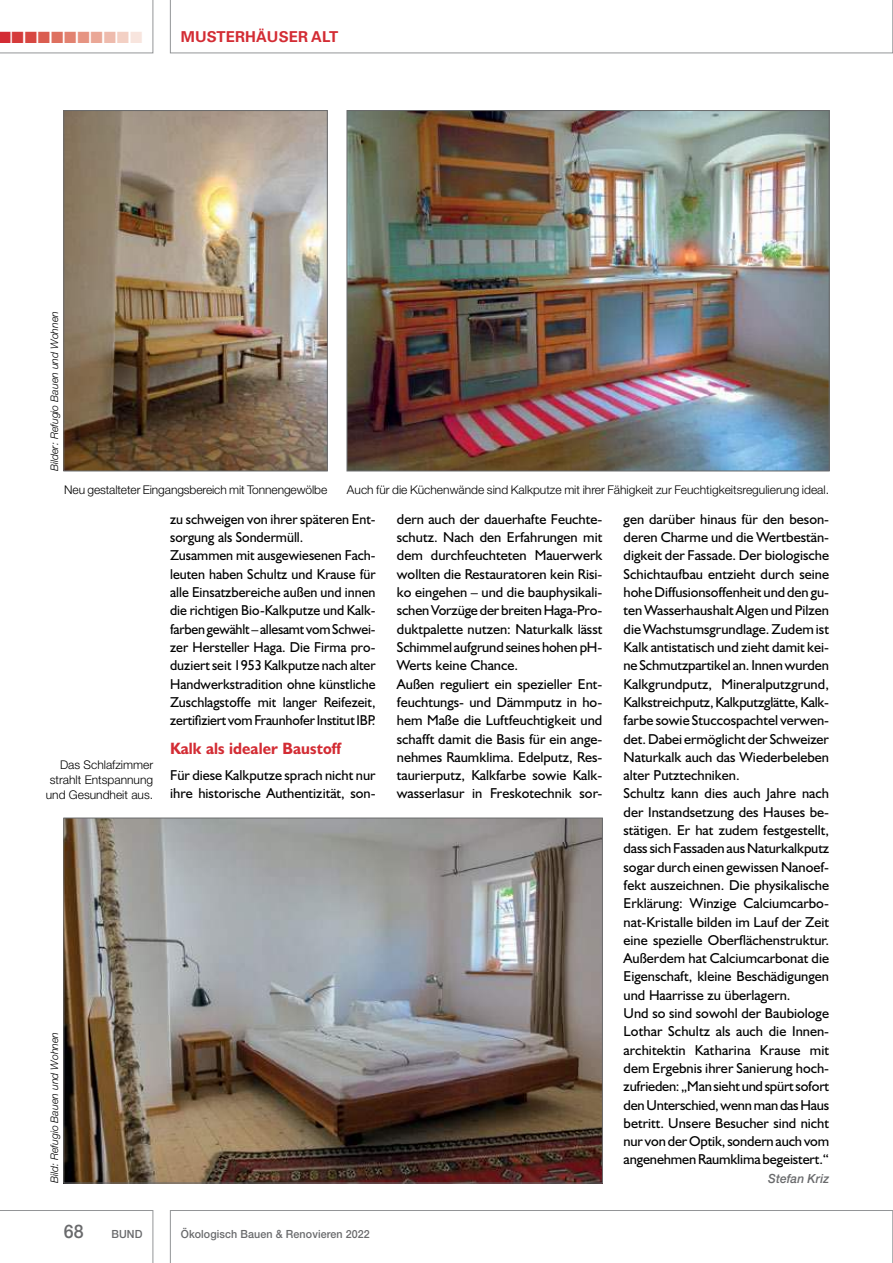
<style>
.page{position:relative;width:893px;height:1263px;background:#fff}
.page>*{position:absolute;margin:0;border:0;box-sizing:border-box;transform-origin:0 0}
.t1{font:500 18.75px "Helvetica Neue";color:#696a6c;scale:.95 1}
.t2{font:700 16.5px "Humanist 521 BT";letter-spacing:.005em;color:#d32c34;scale:.95 1}
.t3{font:16.2px "Zapf Dingbats";color:#d32c34}
.t4{font:700 15px "Univers LT";letter-spacing:.005em;color:#d32c34}
.t5{font:14.4px/18.3px "Humanist 521 BT";color:#000}
.t6{font:italic 500 12.6px "Helvetica Neue";letter-spacing:.005em;color:#696a6c;scale:.95 1}
.t7{font:300 12px/15px "Helvetica Neue";color:#000;text-align:right}
.t8{font:500 11.25px "Helvetica Neue";letter-spacing:.01em;color:#696a6c;scale:.95 1}
.t9{font:italic 300 10.5px "Helvetica Neue";letter-spacing:.005em;color:#000}
.s1{color:#d53a3a}
.s2{color:#d74741}
.s3{color:#da5d50}
.s4{color:#de705f}
.s5{color:#e28270}
.s6{color:#e69482}
.s7{color:#eaa796}
.s8{color:#eebbad}
.s9{color:#f3d0c4}
.s10{color:#f8e5de}
</style>
<div class="page">
<svg style="left:170px;top:0;width:723px;height:53px"></svg>
<svg style="left:0;top:0;width:153px;height:53px"></svg>
<svg style="left:170px;top:1210px;width:723px;height:53px"></svg>
<svg style="left:0;top:1210px;width:153px;height:53px"></svg>
<img style="left:349px;top:112px;width:478px;height:357px">
<img style="left:66px;top:820px;width:535px;height:361px">
<img style="left:66px;top:112px;width:259px;height:357px">
<div style="left:64px;top:110px;width:263px;height:361px;border:1px solid #696a6c"></div>
<p class="t3" style="left:-2px;top:28px;width:146px">■<span class="s1">■</span><span class="s2">■</span><span class="s3">■</span><span class="s4">■</span><span class="s5">■</span><span class="s6">■</span><span class="s7">■</span><span class="s8">■</span><span class="s9">■</span><span class="s10">■</span></p>
<p class="t4" style="left:181px;top:28px;width:159px">MUSTERHÄUSER ALT</p>
<p class="t9" style="left:51px;top:471px;width:162px;rotate:-90deg">Bilder: Refugio Bauen und Wohnen</p>
<p class="t7" style="left:64px;top:484px;width:265px">Neu gestalteter Eingangsbereich mit Tonnengewölbe</p>
<p class="t7" style="left:347px;top:484px;width:484px">Auch für die Küchenwände sind Kalkputze mit ihrer Fähigkeit zur Feuchtigkeitsregulierung ideal.</p>
<p class="t7" style="left:46px;top:758px;width:109px">Das Schlafzimmer strahlt Entspannung und Gesundheit aus.</p>
<p class="t5" style="left:170px;top:510px;width:207px">zu schweigen von ihrer späteren Ent&shy;sorgung als Sondermüll.<br>Zusammen mit ausgewiesenen Fach&shy;leuten haben Schultz und Krause für alle Einsatzbereiche außen und innen die richtigen Bio-Kalkputze und Kalk&shy;farben gewählt – allesamt vom Schwei&shy;zer Hersteller Haga. Die Firma pro&shy;duziert seit 1953 Kalkputze nach alter Handwerkstradition ohne künstliche Zuschlagstoffe mit langer Reifezeit, zertifiziert vom Fraunhofer Institut IBP.</p>
<p class="t2" style="left:170px;top:742px;width:181px">Kalk als idealer Baustoff</p>
<p class="t5" style="left:170px;top:766px;width:207px">Für diese Kalkputze sprach nicht nur ihre historische Authentizität, son-</p>
<p class="t9" style="left:51px;top:1183px;width:153px;rotate:-90deg">Bild: Refugio Bauen und Wohnen</p>
<h1 class="t1" style="left:64px;top:1221px;width:23px">68</h1>
<p class="t8" style="left:111px;top:1227px;width:34px">BUND</p>
<p class="t8" style="left:181px;top:1227px;width:201px">Ökologisch Bauen &amp; Renovieren 2022</p>
<p class="t5" style="left:397px;top:510px;width:207px">dern auch der dauerhafte Feuchte&shy;schutz. Nach den Erfahrungen mit dem durchfeuchteten Mauerwerk wollten die Restauratoren kein Risi&shy;ko eingehen – und die bauphysikali&shy;schen Vorzüge der breiten Haga-Pro&shy;duktpalette nutzen: Naturkalk lässt Schimmel aufgrund seines hohen pH-Werts keine Chance.<br>Außen reguliert ein spezieller Ent&shy;feuchtungs- und Dämmputz in ho&shy;hem Maße die Luftfeuchtigkeit und schafft damit die Basis für ein ange&shy;nehmes Raumklima. Edelputz, Res&shy;taurierputz, Kalkfarbe sowie Kalk&shy;wasserlasur in Freskotechnik sor-</p>
<p class="t5" style="left:624px;top:510px;width:207px">gen darüber hinaus für den beson&shy;deren Charme und die Wertbestän&shy;digkeit der Fassade. Der biologische Schichtaufbau entzieht durch seine hohe Diffusionsoffenheit und den gu&shy;ten Wasserhaushalt Algen und Pilzen die Wachstumsgrundlage. Zudem ist Kalk antistatisch und zieht damit kei&shy;ne Schmutzpartikel an. Innen wurden Kalkgrundputz, Mineralputzgrund, Kalkstreichputz, Kalkputzglätte, Kalk&shy;farbe sowie Stuccospachtel verwen&shy;det. Dabei ermöglicht der Schweizer Naturkalk auch das Wiederbeleben alter Putztechniken.<br>Schultz kann dies auch Jahre nach der Instandsetzung des Hauses be&shy;stätigen. Er hat zudem festgestellt, dass sich Fassaden aus Naturkalkputz sogar durch einen gewissen Nanoef&shy;fekt auszeichnen. Die physikalische Erklärung: Winzige Calciumcarbo&shy;nat-Kristalle bilden im Lauf der Zeit eine spezielle Oberflächenstruktur.<br>Außerdem hat Calciumcarbonat die Eigenschaft, kleine Beschädigungen und Haarrisse zu überlagern.<br>Und so sind sowohl der Baubiologe Lothar Schultz als auch die Innen&shy;architektin Katharina Krause mit dem Ergebnis ihrer Sanierung hoch&shy;zufrieden: „Man sieht und spürt sofort den Unterschied, wenn man das Haus betritt. Unsere Besucher sind nicht nur von der Optik, sondern auch vom angenehmen Raumklima begeistert.“</p>
<p class="t6" style="left:768px;top:1171px;width:66px">Stefan Kriz</p>
</div>
